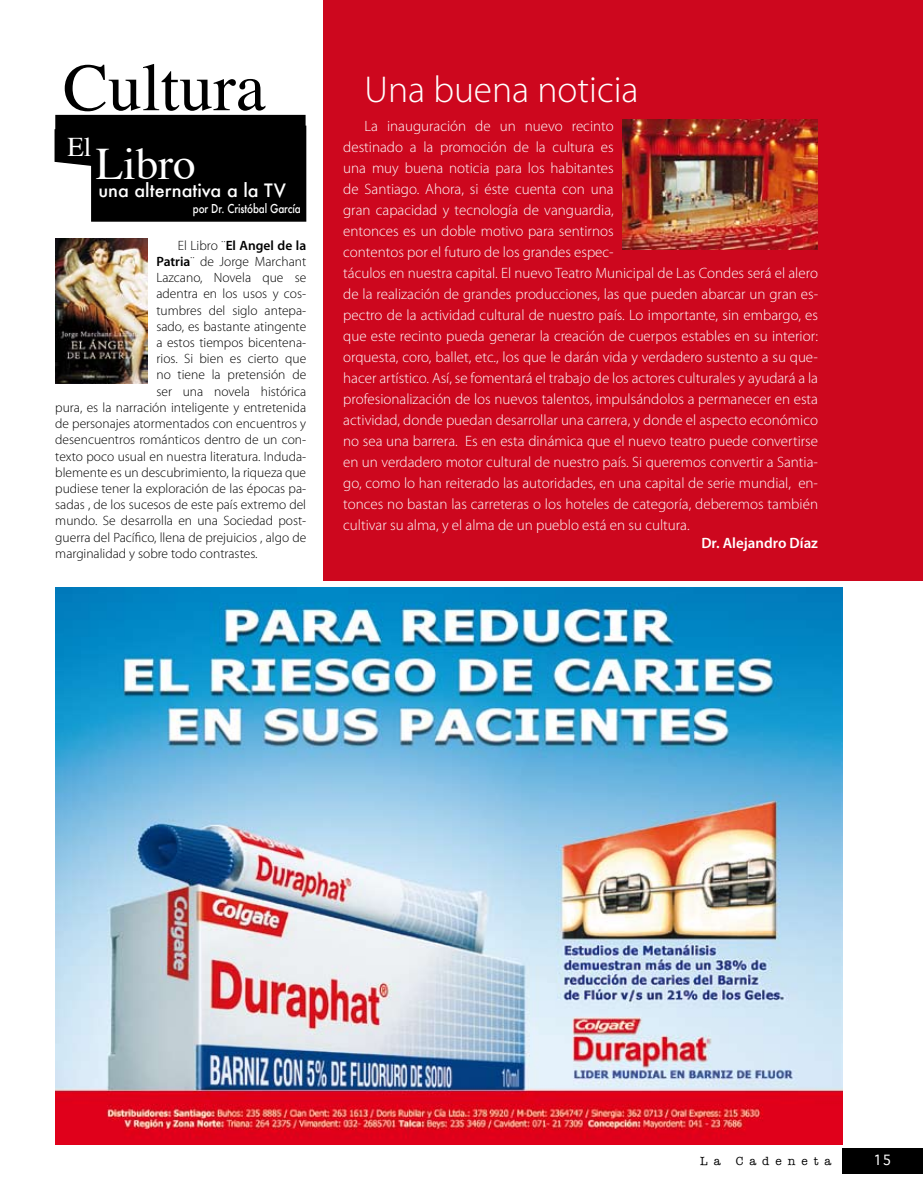
<style>
.page{position:relative;width:923px;height:1204px;background:#fff}
.page>*{position:absolute;margin:0;border:0;box-sizing:border-box;transform-origin:0 0}
.t1{font:67.5px "Times";color:#000}
.t2{font:45px "Times";color:#fff}
.t3{font:300 37.5px "Myriad Pro";color:#fff}
.t4{font:27px "Times";color:#fff}
.t5{font:500 18px "Futura";color:#fff}
.t6{font:300 15px/21px "Myriad Pro";color:#fff}
.t7{font:600 15px "Myriad Pro";color:#fff}
.t8{font:300 13.5px "Myriad Pro";color:#000}
.t9{font:600 13.5px "Myriad Pro";color:#000}
.t10{font:13.5px "Geneva";color:#fff}
.t11{font:500 12px "Futura";letter-spacing:-.01em;color:#fff;scale:.83 1}
.t12{font:12px "American Typewriter";letter-spacing:.5em;color:#000}
.s1{font-weight:300}
.s2{font-weight:600}
</style>
<div class="page">
<hr style="left:0;top:0;width:1px;height:1203px;background:#58bfcf">
<div style="left:842px;top:1147px;width:81px;height:26px;background:#000"></div>
<div style="left:323px;top:0;width:600px;height:581px;background:#cd071e"></div>
<div style="left:56px;top:116px;width:249px;height:15px;background:#000"></div>
<div style="left:55px;top:115px;width:250px;height:17px;border:2px solid #000"></div>
<svg style="left:54px;top:125px;width:253px;height:97px;background:#181818"></svg>
<img style="left:55px;top:587px;width:787px;height:557px">
<img style="left:55px;top:238px;width:93px;height:145px">
<img style="left:622px;top:119px;width:196px;height:130px">
<h1 class="t1" style="left:63px;top:24px;width:204px">Cultura</h1>
<h3 class="t4" style="left:67px;top:121px;width:26px">El</h3>
<h2 class="t2" style="left:96px;top:122px;width:101px">Libro</h2>
<p class="t5" style="left:98px;top:178px;width:189px">una alternativa a la TV</p>
<p class="t11" style="left:193px;top:200px;width:132px">por Dr. Cristóbal García</p>
<p class="t9" style="left:178px;top:237px;width:130px"><span class="s1">El Libro ¨</span>El Angel de la</p>
<p class="t8" style="left:156px;top:254px;width:151px"><span class="s2">Patria</span>¨ de Jorge Marchant</p>
<p class="t8" style="left:156px;top:270px;width:151px">Lazcano, Novela que se</p>
<p class="t8" style="left:156px;top:286px;width:151px">adentra en los usos y cos-</p>
<p class="t8" style="left:156px;top:303px;width:151px">tumbres del siglo antepa-</p>
<p class="t8" style="left:156px;top:319px;width:151px">sado, es bastante atingente</p>
<p class="t8" style="left:156px;top:335px;width:151px">a estos tiempos bicentena-</p>
<p class="t8" style="left:156px;top:351px;width:151px">rios. Si bien es cierto que</p>
<p class="t8" style="left:156px;top:367px;width:151px">no tiene la pretensión de</p>
<p class="t8" style="left:156px;top:384px;width:151px">ser una novela histórica</p>
<p class="t8" style="left:55px;top:400px;width:252px">pura, es la narración inteligente y entretenida</p>
<p class="t8" style="left:55px;top:416px;width:252px">de personajes atormentados con encuentros y</p>
<p class="t8" style="left:55px;top:432px;width:252px">desencuentros románticos dentro de un con-</p>
<p class="t8" style="left:55px;top:448px;width:252px">texto poco usual en nuestra literatura. Induda-</p>
<p class="t8" style="left:55px;top:465px;width:252px">blemente es un descubrimiento, la riqueza que</p>
<p class="t8" style="left:55px;top:481px;width:252px">pudiese tener la exploración de las épocas pa-</p>
<p class="t8" style="left:55px;top:497px;width:252px">sadas , de los sucesos de este país extremo del</p>
<p class="t8" style="left:55px;top:513px;width:252px">mundo. Se desarrolla en una Sociedad post-</p>
<p class="t8" style="left:55px;top:529px;width:252px">guerra del Pacífico, llena de prejuicios , algo de</p>
<p class="t8" style="left:55px;top:546px;width:204px">marginalidad y sobre todo contrastes.</p>
<h3 class="t3" style="left:364px;top:68px;width:276px">Una buena noticia</h3>
<p class="t6" style="left:343px;top:116px;width:476px;text-indent:21px">La inauguración de un nuevo recinto<br>destinado a la promoción de la cultura es<br>una muy buena noticia para los habitantes<br>de Santiago. Ahora, si éste cuenta con una<br>gran capacidad y tecnología de vanguardia,<br>entonces es un doble motivo para sentirnos<br>contentos por el futuro de los grandes espec-<br>táculos en nuestra capital. El nuevo Teatro Municipal de Las Condes será el alero de la realización de grandes producciones, las que pueden abarcar un gran es&shy;pectro de la actividad cultural de nuestro país. Lo importante, sin embargo, es que este recinto pueda generar la creación de cuerpos estables en su interior: orquesta, coro, ballet, etc., los que le darán vida y verdadero sustento a su que&shy;hacer artístico. Así, se fomentará el trabajo de los actores culturales y ayudará a la profesionalización de los nuevos talentos, impulsándolos a permanecer en esta actividad, donde puedan desarrollar una carrera, y donde el aspecto económico no sea una barrera. Es en esta dinámica que el nuevo teatro puede convertirse en un verdadero motor cultural de nuestro país. Si queremos convertir a Santia&shy;go, como lo han reiterado las autoridades, en una capital de serie mundial, en&shy;tonces no bastan las carreteras o los hoteles de categoría, deberemos también cultivar su alma, y el alma de un pueblo está en su cultura.</p>
<p class="t7" style="left:701px;top:534px;width:118px">Dr. Alejandro Díaz</p>
<p class="t12" style="left:700px;top:1151px;width:132px">La Cadeneta</p>
<p class="t10" style="left:873px;top:1147px;width:20px">15</p>
</div>
